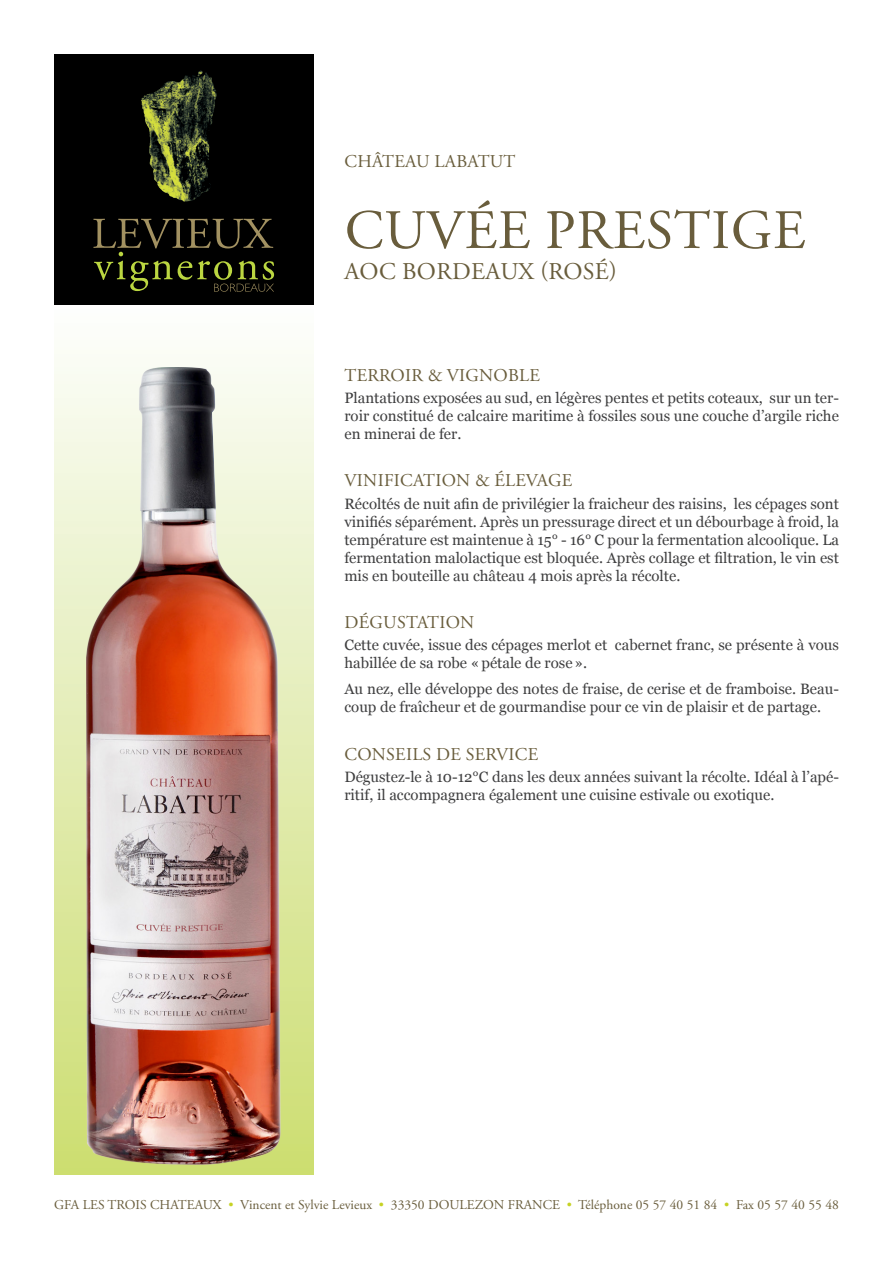
<style>
.page{position:relative;width:893px;height:1263px;background:#fff}
.page>*{position:absolute;margin:0;border:0;box-sizing:border-box;transform-origin:0 0}
.t1{font:55.5px "Adobe Garamond Pro";letter-spacing:.015em;color:#695d3c}
.t2{font:24px "Adobe Garamond Pro";letter-spacing:.015em;color:#695d3c}
.t3{font:18px "Adobe Garamond Pro";letter-spacing:.015em;color:#695d3c}
.t4{font:15px/18px "Georgia";color:#3e3e3f}
.t5{font:13.5px "Adobe Garamond Pro";color:#695d3c}
.s1{color:#c6d224}
</style>
<div class="page">
<div style="left:54px;top:54px;width:259px;height:250px;background:#000"></div>
<svg style="left:93px;top:219px;width:181px;height:73px"></svg>
<img style="left:141px;top:70px;width:76px;height:132px">
<div style="left:54px;top:305px;width:259px;height:869px;background:linear-gradient(to bottom,#fbfdfb,#cbdc70)"></div>
<img style="left:87px;top:368px;width:194px;height:797px">
<p class="t3" style="left:345px;top:150px;width:172px">CHÂTEAU LABATUT</p>
<h1 class="t1" style="left:345px;top:197px;width:462px">CUVÉE PRESTIGE</h1>
<h2 class="t2" style="left:345px;top:257px;width:19px">AOC</h2>
<h2 class="t2" style="left:402px;top:257px;width:216px">BORDEAUX (ROSÉ)</h2>
<p class="t3" style="left:345px;top:364px;width:197px">TERROIR &amp; VIGNOBLE</p>
<p class="t4" style="left:344px;top:389px;width:496px;text-align:justify">Plantations exposées au sud, en légères pentes et petits coteaux, sur un ter&shy;roir constitué de calcaire maritime à fossiles sous une couche d’argile riche en minerai de fer.</p>
<p class="t3" style="left:345px;top:470px;width:229px">VINIFICATION &amp; ÉLEVAGE</p>
<p class="t4" style="left:344px;top:495px;width:496px;text-align:justify">Récoltés de nuit afin de privilégier la fraicheur des raisins, les cépages sont vinifiés séparément. Après un pressurage direct et un débourbage à froid, la température est maintenue à 15° - 16° C pour la fermentation alcoolique. La fermentation malolactique est bloquée. Après collage et filtration, le vin est mis en bouteille au château 4 mois après la récolte.</p>
<p class="t3" style="left:345px;top:611px;width:131px">DÉGUSTATION</p>
<p class="t4" style="left:344px;top:636px;width:496px">Cette cuvée, issue des cépages merlot et cabernet franc, se présente à vous habillée de sa robe «pétale de rose».</p>
<p class="t4" style="left:344px;top:680px;width:496px">Au nez, elle développe des notes de fraise, de cerise et de framboise. Beau&shy;coup de fraîcheur et de gourmandise pour ce vin de plaisir et de partage.</p>
<p class="t3" style="left:345px;top:743px;width:195px">CONSEILS DE SERVICE</p>
<p class="t4" style="left:344px;top:768px;width:496px">Dégustez-le à 10-12°C dans les deux années suivant la récolte. Idéal à l’apé&shy;ritif, il accompagnera également une cuisine estivale ou exotique.</p>
<p class="t5" style="left:54px;top:1196px;width:786px">GFA LES TROIS CHATEAUX <span class="s1">•</span> VINCENT ET SYLVIE LEVIEUX <span class="s1">•</span> 33350 DOULEZON FRANCE <span class="s1">•</span> TÉLÉPHONE 05 57 40 51 84 <span class="s1">•</span> FAX 05 57 40 55 48</p>
</div>
